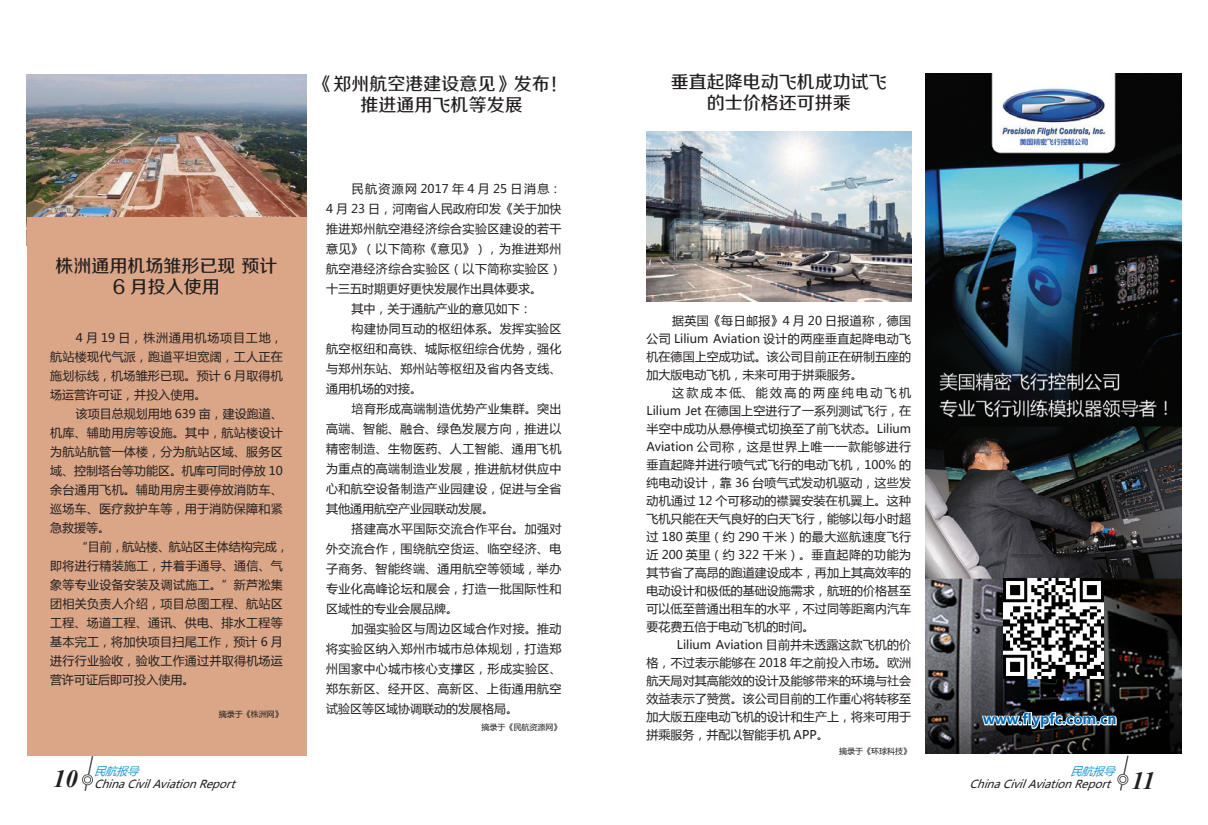
<style>
.page{position:relative;width:1208px;height:825px;background:#fff}
.page>*{position:absolute;margin:0;border:0;box-sizing:border-box;transform-origin:0 0}
.t1{font:italic 700 24.6px "Times New Roman";color:#231f20}
.t2{font:18px/21.6px "FZZZHUNHJW GB1 0";color:#231f20;text-align:center}
.t3{font:700 14px "Microsoft Ya Hei";color:#0167b4}
.t4{font:12px/20px "Microsoft Ya Hei";letter-spacing:.02em;color:#231f20;text-align:justify}
.t5{font:12px "Microsoft Ya Hei";color:#231f20}
.t6{font:italic 11px "Microsoft Ya Hei";color:#231f20}
.t7{font:italic 11px "Microsoft Ya Hei";color:#1f98d5}
.t8{font:8px "Microsoft Ya Hei";color:#231f20}
</style>
<div class="page">
<svg style="left:81px;top:755px;width:13px;height:36px"></svg>
<svg style="left:1117px;top:755px;width:12px;height:36px"></svg>
<img style="left:27px;top:74px;width:279px;height:143px">
<div style="left:27px;top:217px;width:279px;height:538px;background:#dba687"></div>
<img style="left:925px;top:73px;width:256px;height:680px">
<svg style="left:980px;top:711px;width:137px;height:29px"></svg>
<img style="left:1003px;top:579px;width:100px;height:100px">
<img style="left:646px;top:132px;width:265px;height:170px">
<p class="t2" style="left:56px;top:256px;width:223px">株洲通用机场雏形已现 预计<br>6 月投入使用</p>
<p class="t4" style="left:50px;top:327px;width:234px;line-height:19px;text-indent:26px">4 月 19 日，株洲通用机场项目工地，航站楼现代气派，跑道平坦宽阔，工人正在施划标线，机场雏形已现。预计 6 月取得机场运营许可证，并投入使用。</p>
<p class="t4" style="left:50px;top:403px;width:234px;line-height:19px;text-indent:26px">该项目总规划用地 639 亩，建设跑道、机库、辅助用房等设施。其中，航站楼设计为航站航管一体楼，分为航站区域、服务区域、控制塔台等功能区。机库可同时停放 10余台通用飞机。辅助用房主要停放消防车、巡场车、医疗救护车等，用于消防保障和紧急救援等。</p>
<p class="t4" style="left:50px;top:536px;width:240px;line-height:19px;text-align:left;text-indent:26px">“目前，航站楼、航站区主体结构完成，即将进行精装施工，并着手通导、通信、气象等专业设备安装及调试施工。”新芦淞集团相关负责人介绍，项目总图工程、航站区工程、场道工程、通讯、供电、排水工程等基本完工，将加快项目扫尾工作，预计 6 月进行行业验收，验收工作通过并取得机场运营许可证后即可投入使用。</p>
<p class="t8" style="left:219px;top:709px;width:65px">摘录于《株洲网》</p>
<p class="t7" style="left:94px;top:763px;width:51px">民航报导</p>
<h1 class="t1" style="left:53px;top:762px;width:26px">10</h1>
<p class="t6" style="left:94px;top:777px;width:147px">ChinaCivilAviationReport</p>
<p class="t2" style="left:315px;top:74px;width:253px">《郑州航空港建设意见》发布！推进通用飞机等发展</p>
<p class="t4" style="left:326px;top:178px;width:237px;text-indent:26px">民航资源网 2017 年 4 月 25 日消息：4 月 23 日，河南省人民政府印发《关于加快推进郑州航空港经济综合实验区建设的若干意见》（以下简称《意见》），为推进郑州航空港经济综合实验区（以下简称实验区）十三五时期更好更快发展作出具体要求。</p>
<p class="t5" style="left:351px;top:301px;width:181px">其中，关于通航产业的意见如下：</p>
<p class="t4" style="left:326px;top:318px;width:237px;text-indent:26px">构建协同互动的枢纽体系。发挥实验区航空枢纽和高铁、城际枢纽综合优势，强化与郑州东站、郑州站等枢纽及省内各支线、通用机场的对接。</p>
<p class="t4" style="left:326px;top:398px;width:237px;text-indent:26px">培育形成高端制造优势产业集群。突出高端、智能、融合、绿色发展方向，推进以精密制造、生物医药、人工智能、通用飞机为重点的高端制造业发展，推进航材供应中心和航空设备制造产业园建设，促进与全省其他通用航空产业园联动发展。</p>
<p class="t4" style="left:326px;top:518px;width:237px;text-indent:26px">搭建高水平国际交流合作平台。加强对外交流合作，围绕航空货运、临空经济、电子商务、智能终端、通用航空等领域，举办专业化高峰论坛和展会，打造一批国际性和区域性的专业会展品牌。</p>
<p class="t4" style="left:326px;top:618px;width:237px;text-indent:26px">加强实验区与周边区域合作对接。推动将实验区纳入郑州市城市总体规划，打造郑州国家中心城市核心支撑区，形成实验区、郑东新区、经开区、高新区、上街通用航空试验区等区域协调联动的发展格局。</p>
<p class="t8" style="left:481px;top:721px;width:81px">摘录于《民航资源网》</p>
<p class="t2" style="left:671px;top:72px;width:217px">垂直起降电动飞机成功试飞的士价格还可拼乘</p>
<p class="t4" style="left:646px;top:311px;width:266px;line-height:18px;text-indent:26px">据英国《每日邮报》4 月 20 日报道称，德国公司 Lilium Aviation 设计的两座垂直起降电动飞机在德国上空成功试。该公司目前正在研制五座的加大版电动飞机，未来可用于拼乘服务。</p>
<p class="t4" style="left:646px;top:383px;width:266px;line-height:18px;text-indent:26px">这款成本低、能效高的两座纯电动飞机Lilium Jet 在德国上空进行了一系列测试飞行，在半空中成功从悬停模式切换至了前飞状态。Lilium Aviation 公司称，这是世界上唯一一款能够进行垂直起降并进行喷气式飞行的电动飞机，100% 的纯电动设计，靠 36 台喷气式发动机驱动，这些发动机通过 12 个可移动的襟翼安装在机翼上。这种飞机只能在天气良好的白天飞行，能够以每小时超过 180 英里（约 290 千米）的最大巡航速度飞行近 200 英里（约 322 千米）。垂直起降的功能为其节省了高昂的跑道建设成本，再加上其高效率的电动设计和极低的基础设施需求，航班的价格甚至可以低至普通出租车的水平，不过同等距离内汽车要花费五倍于电动飞机的时间。</p>
<p class="t4" style="left:646px;top:635px;width:266px;line-height:18px;text-indent:30px">Lilium Aviation 目前并未透露这款飞机的价格，不过表示能够在 2018 年之前投入市场。欧洲航天局对其高能效的设计及能够带来的环境与社会效益表示了赞赏。该公司目前的工作重心将转移至加大版五座电动飞机的设计和生产上，将来可用于拼乘服务，并配以智能手机 APP。</p>
<p class="t8" style="left:839px;top:745px;width:73px">摘录于《环球科技》</p>
<p class="t3" style="left:983px;top:709px;width:135px">www.flypfc.com.cn</p>
<p class="t7" style="left:1070px;top:763px;width:51px">民航报导</p>
<p class="t6" style="left:969px;top:776px;width:147px">ChinaCivilAviationReport</p>
<h1 class="t1" style="left:1131px;top:764px;width:25px">11</h1>
</div>
